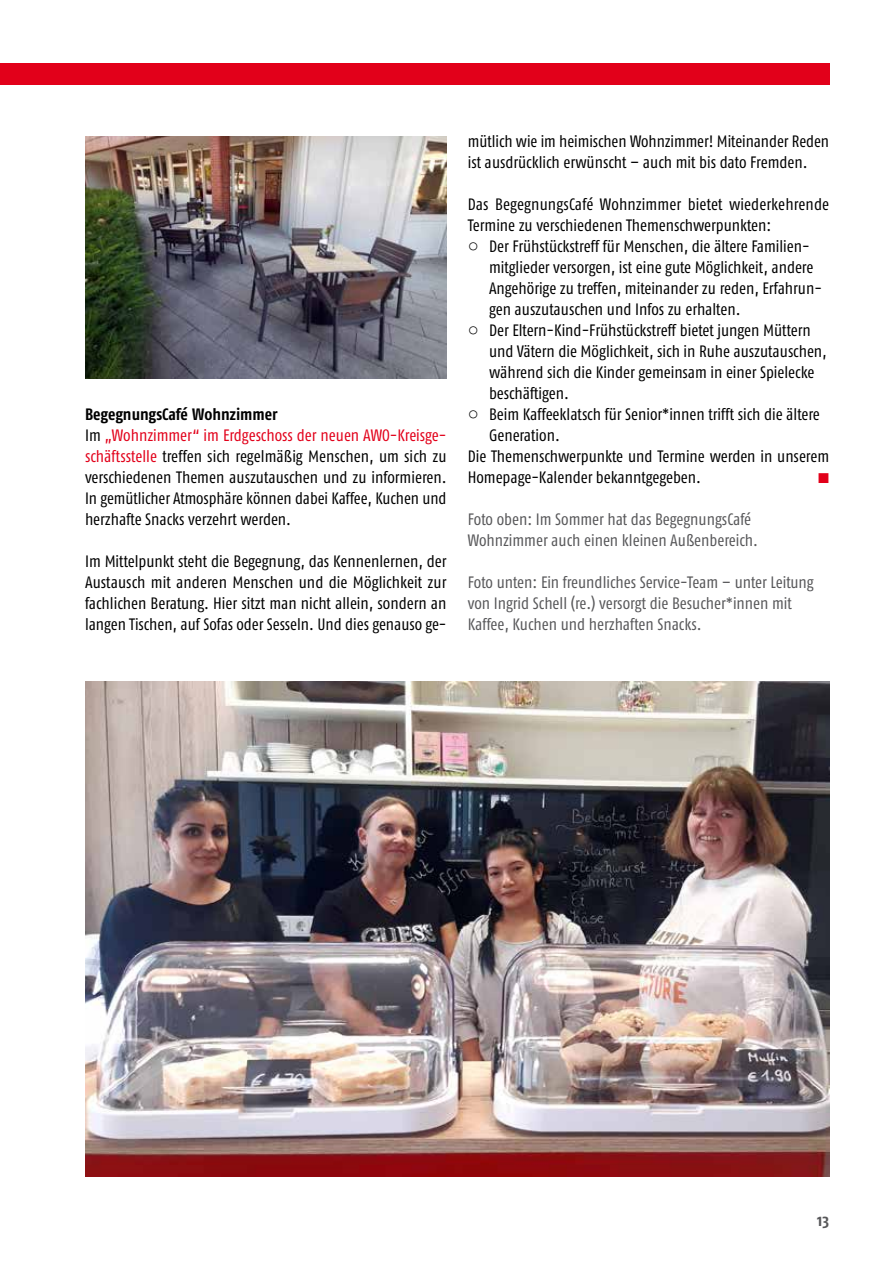
<style>
.page{position:relative;width:893px;height:1263px;background:#fff}
.page>*{position:absolute;margin:0;border:0;box-sizing:border-box;transform-origin:0 0}
.t1{font:16.5px/21px "Fago Co";color:#000}
.t2{font:16.5px/21px "Fago Co";color:#58585a}
.t3{font:700 16.5px "Fago Co";color:#58585a}
.t4{font:16.5px "European Pi Three";color:#e2001a}
.s1{font-weight:700}
.s2{color:#e2001a}
</style>
<div class="page">
<div style="left:0;top:63px;width:829px;height:21px;background:#e2001a"></div>
<img style="left:85px;top:682px;width:744px;height:494px">
<img style="left:85px;top:136px;width:361px;height:242px">
<p class="t1" style="left:85px;top:404px;width:363px"><span class="s1">BegegnungsCafé Wohnzimmer<br></span>Im <span class="s2">„Wohnzimmer“ im Erdgeschoss der neuen AWO-Kreisge&shy;schäftsstelle</span> treffen sich regelmäßig Menschen, um sich zu verschiedenen Themen auszutauschen und zu informieren.<br>In gemütlicher Atmosphäre können dabei Kaffee, Kuchen und herzhafte Snacks verzehrt werden.</p>
<p class="t1" style="left:85px;top:551px;width:363px;text-align:justify">Im Mittelpunkt steht die Begegnung, das Kennenlernen, der Austausch mit anderen Menschen und die Möglichkeit zur fachlichen Beratung. Hier sitzt man nicht allein, sondern an langen Tischen, auf Sofas oder Sesseln. Und dies genauso ge-</p>
<p class="t1" style="left:468px;top:131px;width:363px">mütlich wie im heimischen Wohnzimmer! Miteinander Reden ist ausdrücklich erwünscht – auch mit bis dato Fremden.</p>
<p class="t1" style="left:468px;top:194px;width:363px">Das BegegnungsCafé Wohnzimmer bietet wiederkehrende<br>Termine zu verschiedenen Themenschwerpunkten:</p>
<p class="t1" style="left:489px;top:236px;width:322px">Der Frühstückstreff für Menschen, die ältere Familien-</p>
<p class="t1" style="left:489px;top:257px;width:326px">mitglieder versorgen, ist eine gute Möglichkeit, andere</p>
<p class="t1" style="left:489px;top:278px;width:334px">Angehörige zu treffen, miteinander zu reden, Erfahrun-</p>
<p class="t1" style="left:489px;top:299px;width:253px">gen auszutauschen und Infos zu erhalten.</p>
<p class="t1" style="left:489px;top:320px;width:323px">Der Eltern-Kind-Frühstückstreff bietet jungen Müttern</p>
<p class="t1" style="left:489px;top:341px;width:339px">und Vätern die Möglichkeit, sich in Ruhe auszutauschen,</p>
<p class="t1" style="left:489px;top:362px;width:327px">während sich die Kinder gemeinsam in einer Spielecke</p>
<p class="t1" style="left:489px;top:383px;width:81px">beschäftigen.</p>
<p class="t1" style="left:489px;top:404px;width:332px">Beim Kaffeeklatsch für Senior*innen trifft sich die ältere</p>
<p class="t1" style="left:489px;top:425px;width:72px">Generation.</p>
<p class="t1" style="left:468px;top:446px;width:363px">Die Themenschwerpunkte und Termine werden in unserem</p>
<p class="t1" style="left:468px;top:467px;width:235px">Homepage-Kalender bekanntgegeben.</p>
<p class="t4" style="left:818px;top:467px;width:12px">K</p>
<p class="t2" style="left:468px;top:509px;width:292px">Foto oben: Im Sommer hat das BegegnungsCafé<br>Wohnzimmer auch einen kleinen Außenbereich.</p>
<p class="t2" style="left:468px;top:572px;width:348px">Foto unten: Ein freundliches Service-Team – unter Leitung von Ingrid Schell (re.) versorgt die Besucher*innen mit<br>Kaffee, Kuchen und herzhaften Snacks.</p>
<p class="t3" style="left:817px;top:1211px;width:14px">13</p>
</div>
